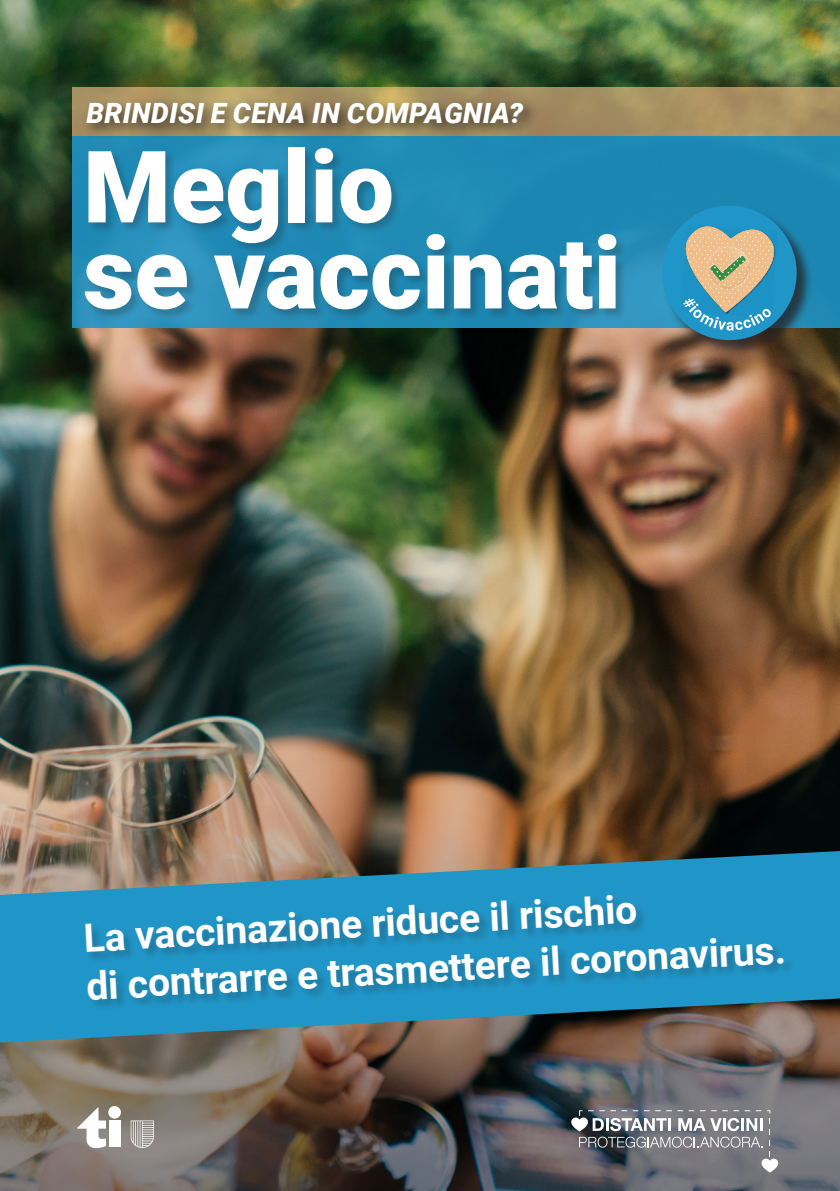
<style>
.page{position:relative;width:840px;height:1191px;background:#fff}
.page>*{position:absolute;margin:0;border:0;box-sizing:border-box;transform-origin:0 0}
.t1{font:900 100px "Roboto";color:#fff}
.t2{font:700 39px "Roboto";color:#fff}
.t3{font:italic 900 28px "Roboto";letter-spacing:.015em;color:#fff}
</style>
<div class="page">
<img style="left:0;top:0;width:839px;height:1191px">
<svg style="left:0;top:851px;width:839px;height:191px;background:#4c8093"></svg>
<svg style="left:72px;top:88px;width:767px;height:48px;background:#a89162"></svg>
<div style="left:72px;top:136px;width:767px;height:191px;background:linear-gradient(to bottom,#1985b1,#2a90bb)"></div>
<div style="left:84px;top:147px;width:543px;height:174px;background:#231f20;opacity:.25"></div>
<div style="left:662px;top:206px;width:151px;height:151px;background:#231f20;opacity:.75"></div>
<svg style="left:659px;top:203px;width:139px;height:139px;background:#5d97a7"></svg>
<div style="left:85px;top:895px;width:709px;height:116px;background:#231f20;opacity:.25"></div>
<div style="left:82px;top:97px;width:457px;height:42px;background:#231f20;opacity:.75"></div>
<svg style="left:570px;top:1110px;width:208px;height:62px;background:#7f8086"></svg>
<div style="left:109px;top:1120px;width:11px;height:27px;background:#fff"></div>
<div style="left:108px;top:1106px;width:13px;height:12px;background:#fff;border-radius:50%"></div>
<svg style="left:77px;top:1107px;width:29px;height:41px"></svg>
<svg style="left:131px;top:1120px;width:23px;height:28px"></svg>
<p class="t3" style="left:86px;top:93px;width:438px">BRINDISI E CENA IN COMPAGNIA?</p>
<p class="t1" style="left:83px;top:117px;width:312px">Meglio</p>
<p class="t1" style="left:83px;top:203px;width:539px">se vaccinati</p>
<p class="t2" style="left:82px;top:910px;width:555px;rotate:-3deg">La vaccinazione riduce il rischio</p>
<p class="t2" style="left:85px;top:958px;width:701px;rotate:-3deg">di contrarre e trasmettere il coronavirus.</p>
</div>
